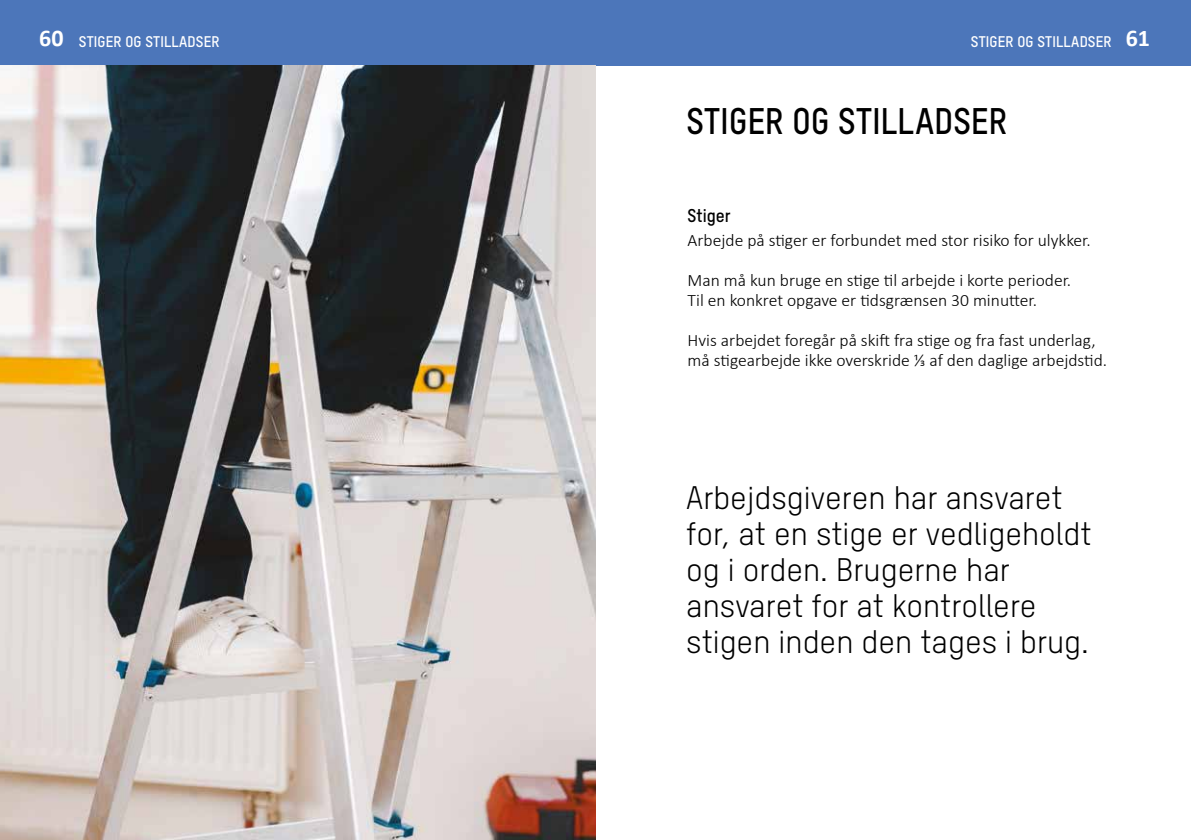
<style>
.page{position:relative;width:1191px;height:840px;background:#fff}
.page>*{position:absolute;margin:0;border:0;box-sizing:border-box;transform-origin:0 0}
.t1{font:36px "T Star Bold";letter-spacing:.01em;color:#000;scale:.95 1}
.t2{font:31.6px/36px "T Star Regular";color:#000}
.t3{font:18px "T Star Bold";color:#000}
.t4{font:300 17.4px/20px "Calibri";color:#000}
.t5{font:15px "T Star Bold";letter-spacing:.01em;color:#fff}
.s1{font-family:"Calibri";font-weight:700;font-size:24px}
</style>
<div class="page">
<div style="left:0;top:0;width:1191px;height:65px;background:#4c76ba"></div>
<img style="left:0;top:65px;width:595px;height:774px">
<p class="t5" style="left:39px;top:32px;width:182px"><span class="s1">60</span> STIGER OG STILLADSER</p>
<p class="t5" style="left:971px;top:32px;width:181px">STIGER OG STILLADSER <span class="s1">61</span></p>
<h1 class="t1" style="left:686px;top:99px;width:339px">STIGER OG STILLADSER</h1>
<p class="t3" style="left:687px;top:204px;width:44px">Stiger</p>
<p class="t4" style="left:687px;top:229px;width:404px">Arbejde på stiger er forbundet med stor risiko for ulykker.</p>
<p class="t4" style="left:687px;top:269px;width:385px">Man må kun bruge en stige til arbejde i korte perioder.<br>Til en konkret opgave er tidsgrænsen 30 minutter.</p>
<p class="t4" style="left:687px;top:329px;width:421px">Hvis arbejdet foregår på skift fra stige og fra fast underlag, må stigearbejde ikke overskride ⅓ af den daglige arbejdstid.</p>
<h2 class="t2" style="left:686px;top:478px;width:407px">Arbejdsgiveren har ansvaret for, at en stige er vedligeholdt og i orden. Brugerne har ansvaret for at kontrollere stigen inden den tages i brug.</h2>
</div>
